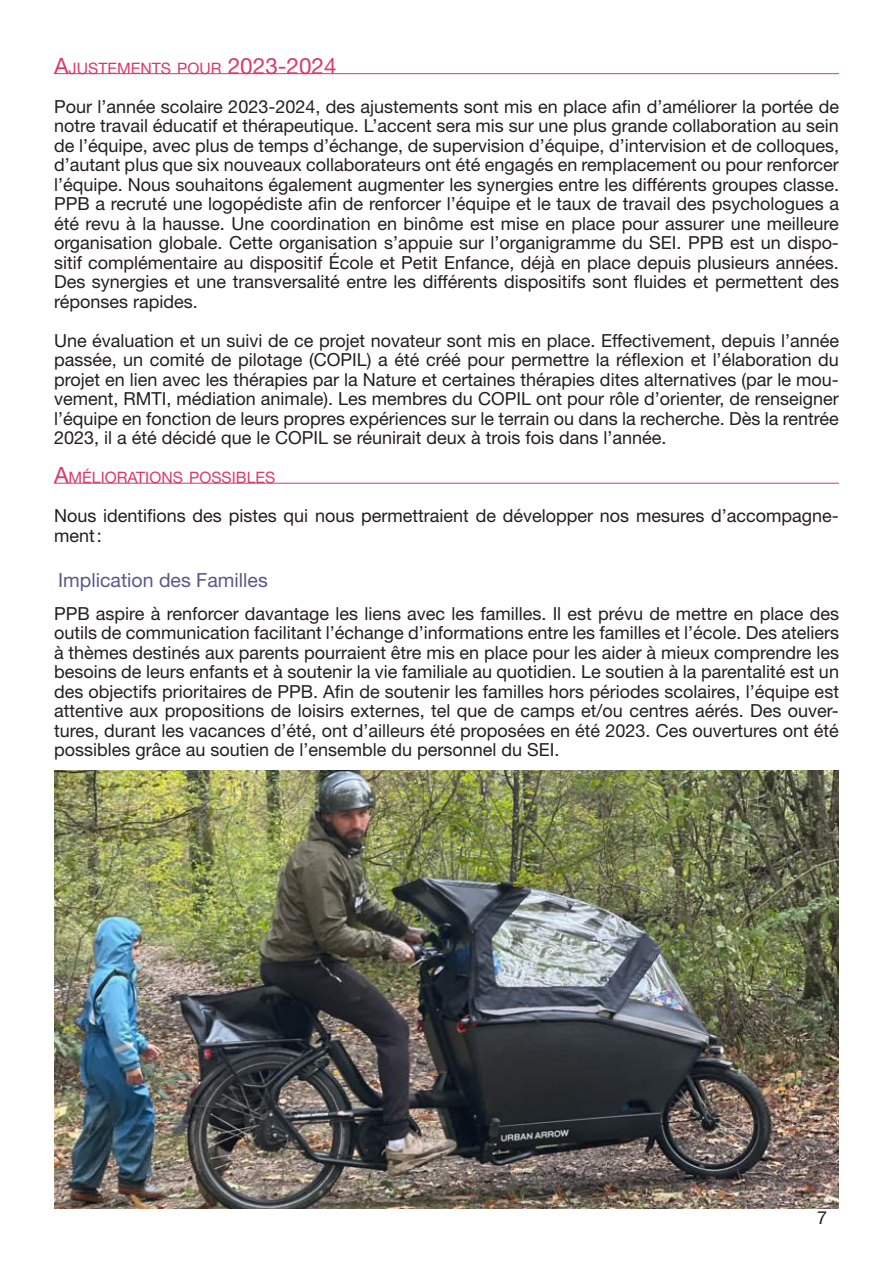
<style>
.page{position:relative;width:893px;height:1263px;background:#fff}
.page>*{position:absolute;margin:0;border:0;box-sizing:border-box;transform-origin:0 0}
.Body_titre_2{font:19.5px "Helvetica Neue LT Std";color:#5a588a}
.Body{font:18px/19.5px "Helvetica Neue LT Std";color:#231f20;text-align:justify}
.Body_titre{font:15.75px "Helvetica Neue LT Std";color:#dc3968}
.s1{font-size:22.5px}
</style>
<div class="page">
<hr style="left:54px;top:73px;width:785px;height:1px;background:#dc3968">
<hr style="left:54px;top:483px;width:785px;height:1px;background:#dc3968">
<img style="left:54px;top:770px;width:785px;height:439px">
<p class="Body_titre" style="left:54px;top:59px;width:284px"><span class="s1">A</span>JUSTEMENTS POUR <span class="s1">2023-2024</span></p>
<p class="Body" style="left:54px;top:96px;width:787px">Pour l’année scolaire 2023-2024, des ajustements sont mis en place afin d’améliorer la portée de notre travail éducatif et thérapeutique. L’accent sera mis sur une plus grande collaboration au sein de l’équipe, avec plus de temps d’échange, de supervision d’équipe, d’intervision et de colloques, d’autant plus que six nouveaux collaborateurs ont été engagés en remplacement ou pour renforcer l’équipe. Nous souhaitons également augmenter les synergies entre les différents groupes classe.<br>PPB a recruté une logopédiste afin de renforcer l’équipe et le taux de travail des psychologues a été revu à la hausse. Une coordination en binôme est mise en place pour assurer une meilleure organisation globale. Cette organisation s’appuie sur l’organigramme du SEI. PPB est un dispo&shy;sitif complémentaire au dispositif École et Petit Enfance, déjà en place depuis plusieurs années.<br>Des synergies et une transversalité entre les différents dispositifs sont fluides et permettent des réponses rapides.</p>
<p class="Body" style="left:54px;top:330px;width:786px">Une évaluation et un suivi de ce projet novateur sont mis en place. Effectivement, depuis l’année passée, un comité de pilotage (COPIL) a été créé pour permettre la réflexion et l’élaboration du projet en lien avec les thérapies par la Nature et certaines thérapies dites alternatives (par le mou&shy;vement, RMTI, médiation animale). Les membres du COPIL ont pour rôle d’orienter, de renseigner l’équipe en fonction de leurs propres expériences sur le terrain ou dans la recherche. Dès la rentrée 2023, il a été décidé que le COPIL se réunirait deux à trois fois dans l’année.</p>
<p class="Body_titre" style="left:54px;top:468px;width:223px"><span class="s1">A</span>MÉLIORATIONS POSSIBLES</p>
<p class="Body" style="left:54px;top:506px;width:786px">Nous identifions des pistes qui nous permettraient de développer nos mesures d’accompagne&shy;ment:</p>
<p class="Body_titre_2" style="left:58px;top:568px;width:211px">Implication des Familles</p>
<p class="Body" style="left:54px;top:603px;width:786px">PPB aspire à renforcer davantage les liens avec les familles. Il est prévu de mettre en place des outils de communication facilitant l’échange d’informations entre les familles et l’école. Des ateliers à thèmes destinés aux parents pourraient être mis en place pour les aider à mieux comprendre les besoins de leurs enfants et à soutenir la vie familiale au quotidien. Le soutien à la parentalité est un des objectifs prioritaires de PPB. Afin de soutenir les familles hors périodes scolaires, l’équipe est attentive aux propositions de loisirs externes, tel que de camps et/ou centres aérés. Des ouver&shy;tures, durant les vacances d’été, ont d’ailleurs été proposées en été 2023. Ces ouvertures ont été possibles grâce au soutien de l’ensemble du personnel du SEI.</p>
<p class="Body" style="left:817px;top:1208px;width:12px">7</p>
</div>
